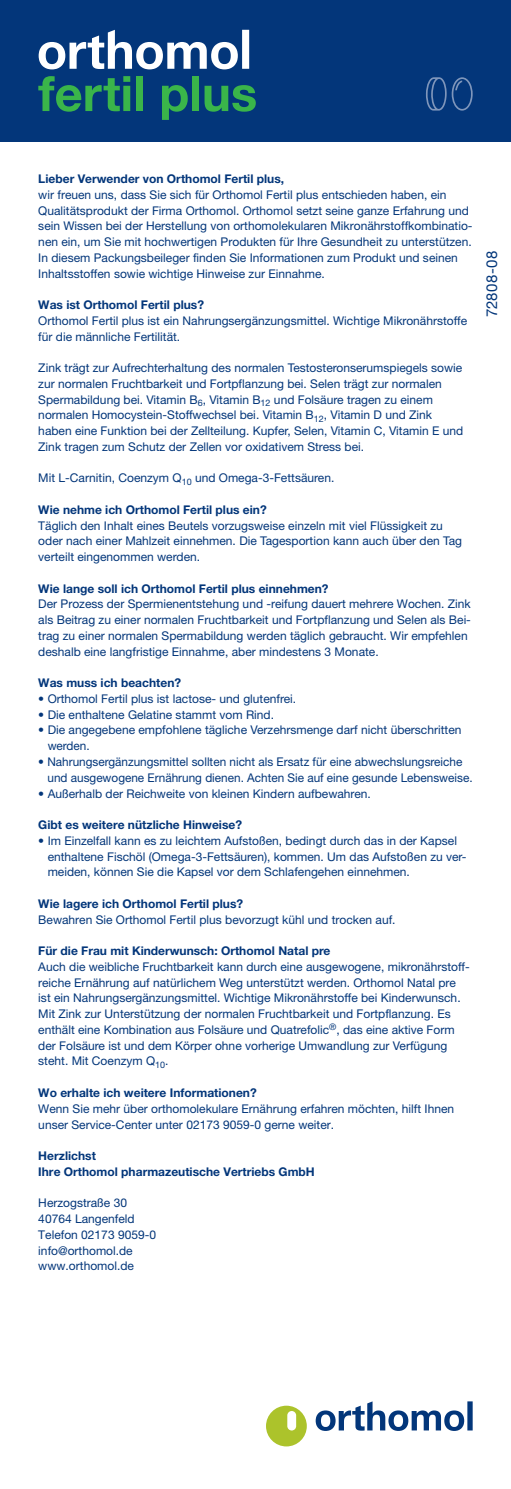
<style>
.page{position:relative;width:511px;height:1489px;background:#fff}
.page>*{position:absolute;margin:0;border:0;box-sizing:border-box;transform-origin:0 0}
.t1{font:15px "Helvetica Neue LT Pro";letter-spacing:.025em;color:#03367a}
.t2{font:12px/15.8px "Helvetica Neue LT Pro";color:#03367a}
.t3{font:700 12px/15.8px "Helvetica Neue LT Pro";color:#03367a}
</style>
<div class="page">
<div style="left:0;top:0;width:510px;height:142px;background:#03367a"></div>
<svg style="left:266px;top:1405px;width:40px;height:41px"></svg>
<svg style="left:315px;top:1401px;width:149px;height:29px"></svg>
<div style="left:467px;top:1401px;width:5px;height:29px;background:#03367a"></div>
<svg style="left:39px;top:30px;width:198px;height:39px"></svg>
<div style="left:242px;top:30px;width:7px;height:39px;background:#fff"></div>
<svg style="left:38px;top:76px;width:92px;height:36px"></svg>
<div style="left:136px;top:76px;width:7px;height:35px;background:#3ab54a"></div>
<svg style="left:162px;top:85px;width:25px;height:35px"></svg>
<div style="left:192px;top:76px;width:7px;height:35px;background:#3ab54a"></div>
<svg style="left:204px;top:85px;width:51px;height:27px"></svg>
<svg style="left:426px;top:77px;width:46px;height:34px"></svg>
<p class="t3" style="left:38px;top:170px;width:247px">Lieber Verwender von Orthomol Fertil plus,</p>
<p class="t2" style="left:38px;top:186px;width:435px">wir freuen uns, dass Sie sich für Orthomol Fertil plus entschieden haben, ein Qualitätsprodukt der Firma Orthomol. Orthomol setzt seine ganze Erfahrung und sein Wissen bei der Herstellung von orthomolekularen Mikronährstoffkombinatio&shy;nen ein, um Sie mit hochwertigen Produkten für Ihre Gesundheit zu unterstützen.<br>In diesem Packungsbeileger finden Sie Informationen zum Produkt und seinen Inhaltsstoffen sowie wichtige Hinweise zur Einnahme.</p>
<p class="t3" style="left:38px;top:296px;width:167px">Was ist Orthomol Fertil plus?</p>
<p class="t2" style="left:38px;top:312px;width:430px">Orthomol Fertil plus ist ein Nahrungsergänzungsmittel. Wichtige Mikronährstoffe für die männliche Fertilität.</p>
<p class="t2" style="left:38px;top:359px;width:426px">Zink trägt zur Aufrechterhaltung des normalen Testosteronserumspiegels sowie zur normalen Fruchtbarkeit und Fortpflanzung bei. Selen trägt zur normalen Spermabildung bei. Vitamin B<sub>6</sub>, Vitamin B<sub>12</sub> und Folsäure tragen zu einem normalen Homocystein-Stoffwechsel bei. Vitamin B<sub>12</sub>, Vitamin D und Zink haben eine Funktion bei der Zellteilung. Kupfer, Selen, Vitamin C, Vitamin E und Zink tragen zum Schutz der Zellen vor oxidativem Stress bei.</p>
<p class="t2" style="left:38px;top:470px;width:297px">Mit L-Carnitin, Coenzym Q<sub>10</sub> und Omega-3-Fettsäuren.</p>
<p class="t3" style="left:38px;top:501px;width:230px">Wie nehme ich Orthomol Fertil plus ein?</p>
<p class="t2" style="left:38px;top:517px;width:425px">Täglich den Inhalt eines Beutels vorzugsweise einzeln mit viel Flüssigkeit zu oder nach einer Mahlzeit einnehmen. Die Tagesportion kann auch über den Tag verteilt eingenommen werden.</p>
<p class="t3" style="left:38px;top:580px;width:291px">Wie lange soll ich Orthomol Fertil plus einnehmen?</p>
<p class="t2" style="left:38px;top:596px;width:434px">Der Prozess der Spermienentstehung und -reifung dauert mehrere Wochen. Zink als Beitrag zu einer normalen Fruchtbarkeit und Fortpflanzung und Selen als Bei&shy;trag zu einer normalen Spermabildung werden täglich gebraucht. Wir empfehlen deshalb eine langfristige Einnahme, aber mindestens 3 Monate.</p>
<p class="t3" style="left:38px;top:674px;width:144px">Was muss ich beachten?</p>
<p class="t2" style="left:38px;top:690px;width:259px">• Orthomol Fertil plus ist lactose- und glutenfrei.</p>
<p class="t2" style="left:38px;top:706px;width:237px">• Die enthaltene Gelatine stammt vom Rind.</p>
<p class="t2" style="left:48px;top:722px;width:415px;text-indent:-9px">• Die angegebene empfohlene tägliche Verzehrsmenge darf nicht überschritten werden.</p>
<p class="t2" style="left:47px;top:753px;width:426px;text-indent:-9px">• Nahrungsergänzungsmittel sollten nicht als Ersatz für eine abwechslungsreiche und ausgewogene Ernährung dienen. Achten Sie auf eine gesunde Lebensweise.</p>
<p class="t2" style="left:38px;top:785px;width:334px">• Außerhalb der Reichweite von kleinen Kindern aufbewahren.</p>
<p class="t3" style="left:38px;top:816px;width:205px">Gibt es weitere nützliche Hinweise?</p>
<p class="t2" style="left:48px;top:832px;width:420px;text-indent:-9px">• Im Einzelfall kann es zu leichtem Aufstoßen, bedingt durch das in der Kapsel enthaltene Fischöl (Omega-3-Fettsäuren), kommen. Um das Aufstoßen zu ver&shy;meiden, können Sie die Kapsel vor dem Schlafengehen einnehmen.</p>
<p class="t3" style="left:38px;top:895px;width:206px">Wie lagere ich Orthomol Fertil plus?</p>
<p class="t2" style="left:38px;top:911px;width:358px">Bewahren Sie Orthomol Fertil plus bevorzugt kühl und trocken auf.</p>
<p class="t3" style="left:38px;top:942px;width:293px">Für die Frau mit Kinderwunsch: Orthomol Natal pre</p>
<p class="t2" style="left:38px;top:958px;width:432px">Auch die weibliche Fruchtbarkeit kann durch eine ausgewogene, mikronährstoff&shy;reiche Ernährung auf natürlichem Weg unterstützt werden. Orthomol Natal pre ist ein Nahrungsergänzungsmittel. Wichtige Mikronährstoffe bei Kinderwunsch.<br>Mit Zink zur Unterstützung der normalen Fruchtbarkeit und Fortpflanzung. Es enthält eine Kombination aus Folsäure und Quatrefolic<sup>®</sup>, das eine aktive Form der Folsäure ist und dem Körper ohne vorherige Umwandlung zur Verfügung steht. Mit Coenzym Q<sub>10</sub>.</p>
<p class="t3" style="left:38px;top:1084px;width:220px">Wo erhalte ich weitere Informationen?</p>
<p class="t2" style="left:38px;top:1100px;width:417px">Wenn Sie mehr über orthomolekulare Ernährung erfahren möchten, hilft Ihnen unser Service-Center unter 02173 9059-0 gerne weiter.</p>
<p class="t3" style="left:38px;top:1147px;width:278px">Herzlichst<br>Ihre Orthomol pharmazeutische Vertriebs GmbH</p>
<p class="t2" style="left:38px;top:1194px;width:119px">Herzogstraße 30<br>40764 Langenfeld<br>Telefon 02173 9059-0 info@orthomol.de www.orthomol.de</p>
<p class="t1" style="left:482px;top:317px;width:68px;rotate:-90deg">72808-08</p>
</div>
